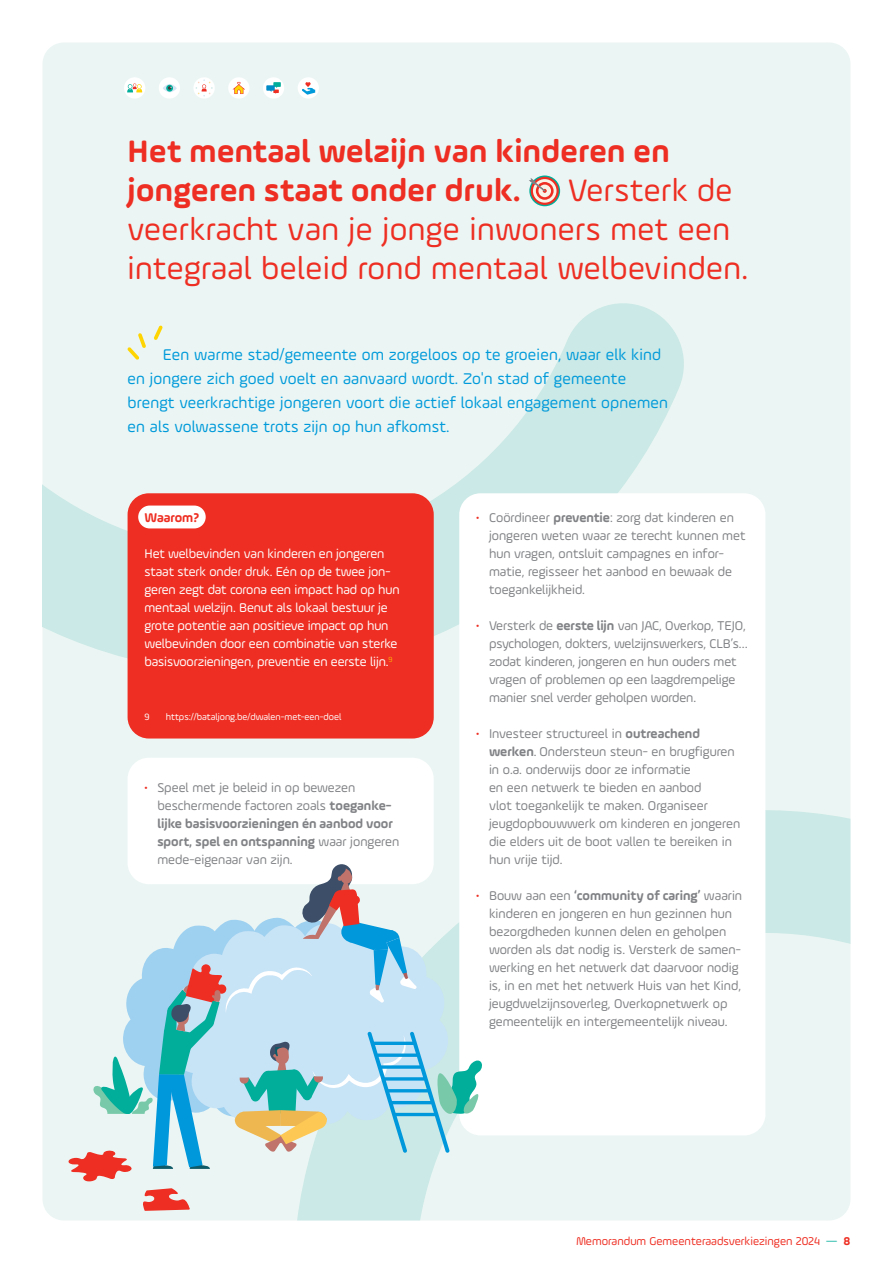
<style>
.page{position:relative;width:893px;height:1263px;background:#fff}
.page>*{position:absolute;margin:0;border:0;box-sizing:border-box;transform-origin:0 0}
.TITEL_1{font:33px/39px "Ample Soft";letter-spacing:.01em;color:#ee2e22}
.TITEL_1-2{font:700 33px/39px "Ample Soft";letter-spacing:.01em;color:#ee2e22}
.inleiding{font:16.5px/24px "Ample Soft";letter-spacing:.01em;color:#009ada}
.t1{font:13.5px/18px "Ample Soft";color:#808285}
.broodtekst_wit{font:13.5px/18px "Ample Soft";letter-spacing:-.01em;color:#fff}
.ondertitel{font:700 13.5px "Ample Soft";color:#ee2e22}
.t2{font:12px "Ample Soft";color:#ee2e22}
.Footnote_text{font:9.75px "Ample Soft";color:#fff}
.s1{font-weight:300;color:#ee2e22}
.s2{font-weight:700}
.s3{color:#00ae9a}
</style>
<div class="page">
<div style="left:43px;top:43px;width:807px;height:1177px;background:#ebf6f4;border-radius:21px"></div>
<svg style="left:297px;top:810px;width:553px;height:410px"></svg>
<div style="left:228px;top:77px;width:21px;height:22px;background:#fff;border-radius:50%"></div>
<svg style="left:233px;top:82px;width:12px;height:12px"></svg>
<div style="left:124px;top:77px;width:21px;height:22px;background:#fff;border-radius:50%"></div>
<svg style="left:127px;top:83px;width:15px;height:9px"></svg>
<div style="left:159px;top:77px;width:21px;height:22px;background:#fff;border-radius:50%"></div>
<svg style="left:163px;top:84px;width:14px;height:8px"></svg>
<svg style="left:193px;top:77px;width:22px;height:22px"></svg>
<svg style="left:196px;top:79px;width:17px;height:17px"></svg>
<div style="left:263px;top:77px;width:21px;height:22px;background:#fff;border-radius:50%"></div>
<svg style="left:266px;top:82px;width:15px;height:12px"></svg>
<div style="left:298px;top:77px;width:21px;height:22px;background:#fff;border-radius:50%"></div>
<svg style="left:302px;top:82px;width:13px;height:13px"></svg>
<svg style="left:43px;top:303px;width:641px;height:397px"></svg>
<svg style="left:529px;top:175px;width:31px;height:31px"></svg>
<svg style="left:531px;top:177px;width:28px;height:28px"></svg>
<svg style="left:533px;top:179px;width:23px;height:24px"></svg>
<svg style="left:536px;top:182px;width:18px;height:18px"></svg>
<div style="left:538px;top:185px;width:13px;height:12px;background:#f9f2e6;border-radius:50%"></div>
<svg style="left:529px;top:177px;width:18px;height:16px"></svg>
<div style="left:128px;top:493px;width:306px;height:245px;background:#ee2e22;border-radius:21px"></div>
<div style="left:138px;top:505px;width:68px;height:23px;background:#fff;border-radius:11px"></div>
<div style="left:459px;top:493px;width:306px;height:642px;background:#fff;border-radius:21px"></div>
<div style="left:128px;top:758px;width:306px;height:126px;background:#fff;border-radius:21px"></div>
<svg style="left:127px;top:333px;width:19px;height:27px"></svg>
<svg style="left:154px;top:325px;width:9px;height:15px"></svg>
<svg style="left:143px;top:1188px;width:47px;height:23px"></svg>
<svg style="left:68px;top:864px;width:415px;height:318px"></svg>
<p class="TITEL_1-2" style="left:128px;top:131px;width:544px">Het mentaal welzijn van kinderen en jongeren staat onder druk.</p>
<p class="TITEL_1" style="left:128px;top:170px;width:622px;text-indent:441px">Versterk de veerkracht van je jonge inwoners met een integraal beleid rond mentaal welbevinden.</p>
<p class="inleiding" style="left:128px;top:342px;width:542px;text-indent:35px">Een warme stad/gemeente om zorgeloos op te groeien, waar elk kind en jongere zich goed voelt en aanvaard wordt. Zo'n stad of gemeente brengt veerkrachtige jongeren voort die actief lokaal engagement opnemen en als volwassene trots zijn op hun afkomst.</p>
<p class="ondertitel" style="left:145px;top:509px;width:56px">Waarom?</p>
<p class="broodtekst_wit" style="left:145px;top:544px;width:257px">Het welbevinden van kinderen en jongeren staat sterk onder druk. Eén op de twee jon&shy;geren zegt dat corona een impact had op hun mentaal welzijn. Benut als lokaal bestuur je grote potentie aan positieve impact op hun welbevinden door een combinatie van sterke basisvoorzieningen, preventie en eerste lijn.<sup>9</sup></p>
<p class="Footnote_text" style="left:145px;top:711px;width:7px">9</p>
<p class="Footnote_text" style="left:166px;top:711px;width:177px">https://bataljong.be/dwalen-met-een-doel</p>
<p class="t1" style="left:157px;top:778px;width:243px;text-indent:-13px"><span class="s1">•</span> Speel met je beleid in op bewezen beschermende factoren zoals <span class="s2">toeganke&shy;lijke basisvoorzieningen én aanbod voor sport, spel en ontspanning</span> waar jongeren mede-eigenaar van zijn.</p>
<p class="t1" style="left:489px;top:508px;width:258px;text-indent:-13px"><span class="s1">•</span> Coördineer <span class="s2">preventie</span>: zorg dat kinderen en jongeren weten waar ze terecht kunnen met hun vragen, ontsluit campagnes en infor&shy;matie, regisseer het aanbod en bewaak de toegankelijkheid.</p>
<p class="t1" style="left:489px;top:616px;width:260px;text-indent:-13px"><span class="s1">•</span> Versterk de <span class="s2">eerste lijn</span> van JAC, Overkop, TEJO, psychologen, dokters, welzijnswerkers, CLB’s… zodat kinderen, jongeren en hun ouders met vragen of problemen op een laagdrempelige manier snel verder geholpen worden.</p>
<p class="t1" style="left:489px;top:724px;width:253px;text-indent:-13px"><span class="s1">•</span> Investeer structureel in <span class="s2">outreachend werken</span>. Ondersteun steun- en brugfiguren in o.a. onderwijs door ze informatie<br>en een netwerk te bieden en aanbod<br>vlot toegankelijk te maken. Organiseer jeugdopbouwwerk om kinderen en jongeren die elders uit de boot vallen te bereiken in hun vrije tijd.</p>
<p class="t1" style="left:489px;top:886px;width:255px;text-indent:-13px"><span class="s1">•</span> Bouw aan een <span class="s2">‘community of caring’</span> waarin kinderen en jongeren en hun gezinnen hun bezorgdheden kunnen delen en geholpen worden als dat nodig is. Versterk de samen&shy;werking en het netwerk dat daarvoor nodig is, in en met het netwerk Huis van het Kind, jeugdwelzijnsoverleg, Overkopnetwerk op gemeentelijk en intergemeentelijk niveau.</p>
<p class="t2" style="left:576px;top:1233px;width:276px">Memorandum Gemeenteraadsverkiezingen 2024 <span class="s3">—</span> <span class="s2">8</span></p>
</div>
